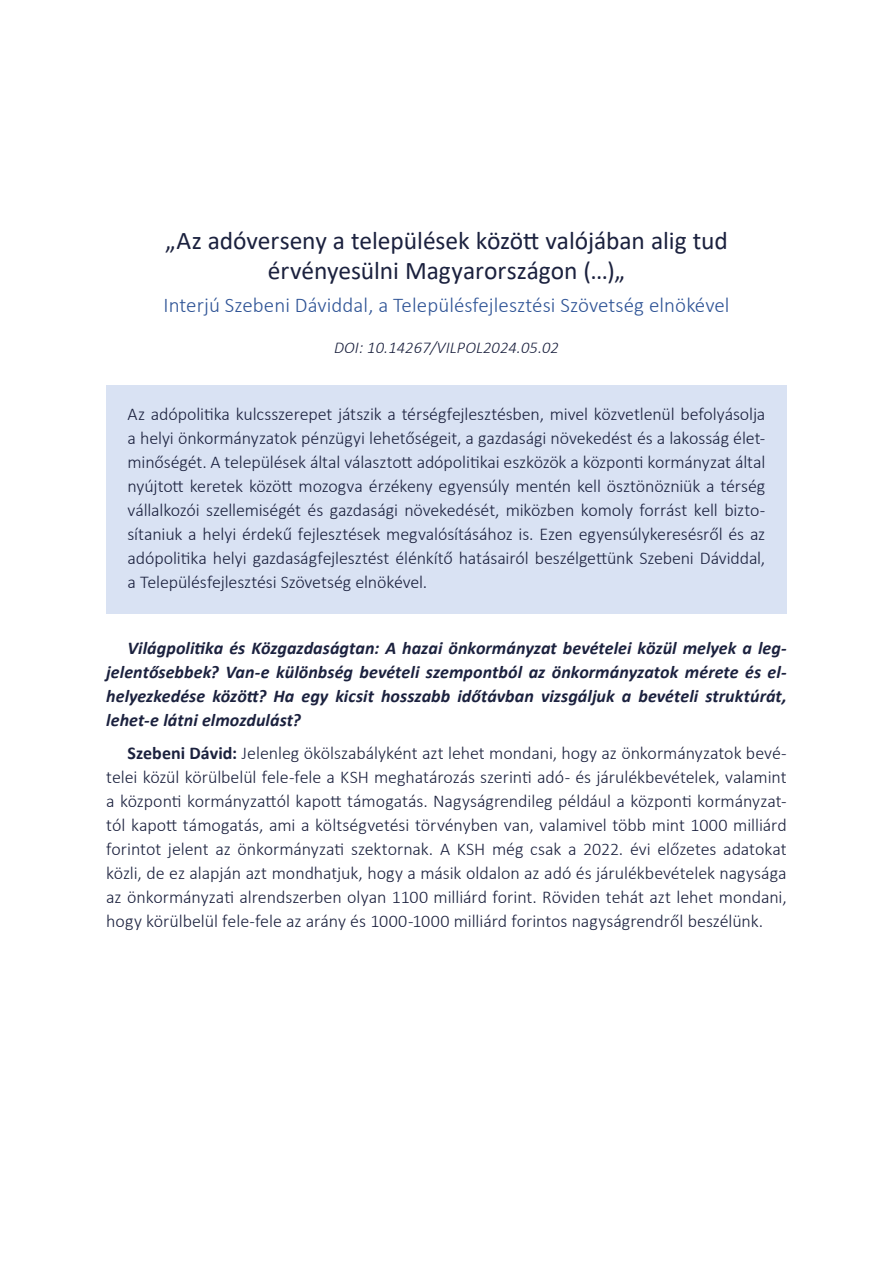
<style>
.page{position:relative;width:893px;height:1263px;background:#fff}
.page>*{position:absolute;margin:0;border:0;box-sizing:border-box;transform-origin:0 0}
.t1{font:25.5px/30px "Calibri";letter-spacing:-.005em;color:#1b213e;text-align:center}
.t2{font:300 21px "Calibri";letter-spacing:.005em;color:#2f5496}
.t3{font:300 18px/24px "Calibri";letter-spacing:-.005em;color:#1b213e;text-align:justify}
.t4{font:italic 700 18px/24px "Calibri";letter-spacing:.005em;color:#1b213e;text-align:justify}
.t5{font:italic 300 16.5px "Calibri";letter-spacing:.005em;color:#1b213e}
.s1{font-weight:700}
</style>
<div class="page">
<div style="left:106px;top:385px;width:681px;height:228px;background:#d9e2f3"></div>
<h1 class="t1" style="left:165px;top:225px;width:564px">„Az adóverseny a települések között valójában alig tud érvényesülni Magyarországon (…)„</h1>
<p class="t2" style="left:163px;top:292px;width:568px">Interjú Szebeni Dáviddal, a Településfejlesztési Szövetség elnökével</p>
<p class="t5" style="left:334px;top:337px;width:226px">DOI: 10.14267/VILPOL2024.05.02</p>
<p class="t3" style="left:128px;top:401px;width:639px">Az adópolitika kulcsszerepet játszik a térségfejlesztésben, mivel közvetlenül befolyásolja a helyi önkormányzatok pénzügyi lehetőségeit, a gazdasági növekedést és a lakosság élet&shy;minőségét. A települések által választott adópolitikai eszközök a központi kormányzat által nyújtott keretek között mozogva érzékeny egyensúly mentén kell ösztönözniük a térség vállalkozói szellemiségét és gazdasági növekedését, miközben komoly forrást kell bizto&shy;sítaniuk a helyi érdekű fejlesztések megvalósításához is. Ezen egyensúlykeresésről és az adópolitika helyi gazdaságfejlesztést élénkítő hatásairól beszélgettünk Szebeni Dáviddal, a Településfejlesztési Szövetség elnökével.</p>
<p class="t4" style="left:106px;top:635px;width:682px;text-indent:21px">Világpolitika és Közgazdaságtan: A hazai önkormányzat bevételei közül melyek a leg&shy;jelentősebbek? Van-e különbség bevételi szempontból az önkormányzatok mérete és el&shy;helyezkedése között? Ha egy kicsit hosszabb időtávban vizsgáljuk a bevételi struktúrát, lehet-e látni elmozdulást?</p>
<p class="t3" style="left:106px;top:740px;width:682px;text-indent:21px"><span class="s1">Szebeni Dávid:</span> Jelenleg ökölszabályként azt lehet mondani, hogy az önkormányzatok bevé&shy;telei közül körülbelül fele-fele a KSH meghatározás szerinti adó- és járulékbevételek, valamint a központi kormányzattól kapott támogatás. Nagyságrendileg például a központi kormányzat&shy;tól kapott támogatás, ami a költségvetési törvényben van, valamivel több mint 1000 milliárd forintot jelent az önkormányzati szektornak. A KSH még csak a 2022. évi előzetes adatokat közli, de ez alapján azt mondhatjuk, hogy a másik oldalon az adó és járulékbevételek nagysága az önkormányzati alrendszerben olyan 1100 milliárd forint. Röviden tehát azt lehet mondani, hogy körülbelül fele-fele az arány és 1000-1000 milliárd forintos nagyságrendről beszélünk.</p>
</div>
